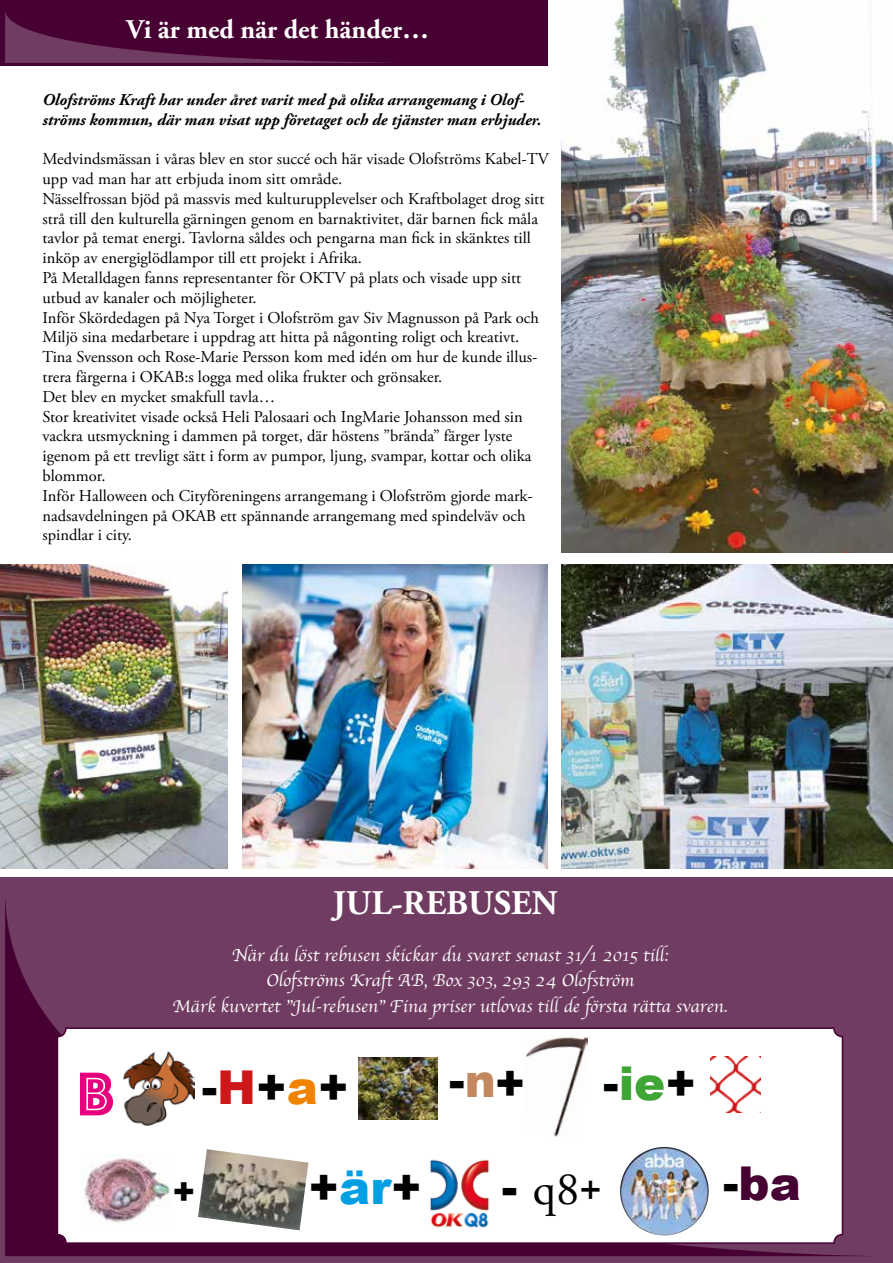
<style>
.page{position:relative;width:893px;height:1263px;background:#fff}
.page>*{position:absolute;margin:0;border:0;box-sizing:border-box;transform-origin:0 0}
.t1{font:64.05px "Phosphate Inline";color:#e6007d}
.t2{font:900 46.65px "Arial";color:#000}
.t3{font:46.65px "Adobe Garamond Pro";color:#000}
.t4{font:900 46.65px "Arial";color:#460031}
.t5{font:900 34.8px "Arial";color:#000}
.t6{font:700 34.5px "Adobe Garamond Pro";color:#fff}
.t7{font:700 27px "Adobe Garamond Pro";color:#fff}
.t8{font:18px/25.5px "Apple Chancery";color:#fff;text-align:center}
.t9{font:16.5px/19.8px "Adobe Garamond Pro";color:#000}
.t10{font:italic 700 16.5px/19.8px "Adobe Garamond Pro";color:#000}
.s1{color:#cd171a}
.s2{color:#f08300}
.s3{color:#c28961}
.s4{color:#3fa535}
.s5{color:#009fe3}
.s6{font-family:"Arial";font-weight:900}
.s7{font-family:"Arial Narrow"}
.s8{color:#000}
</style>
<div class="page">
<div style="left:0;top:877px;width:893px;height:386px;background:#713c61"></div>
<div style="left:0;top:0;width:547px;height:66px;background:#460031"></div>
<svg style="left:5px;top:11px;width:386px;height:52px"></svg>
<img style="left:561px;top:0;width:332px;height:553px">
<img style="left:243px;top:564px;width:304px;height:305px">
<svg style="left:5px;top:899px;width:866px;height:358px"></svg>
<img style="left:561px;top:564px;width:332px;height:305px">
<img style="left:0;top:564px;width:228px;height:305px">
<div style="left:57px;top:1028px;width:785px;height:215px;background:#fff;border-radius:9px"></div>
<div style="left:57px;top:1027px;width:786px;height:217px;border:2px solid #460031;border-radius:9px"></div>
<img style="left:526px;top:1036px;width:62px;height:101px">
<img style="left:123px;top:1051px;width:72px;height:75px">
<img style="left:359px;top:1057px;width:79px;height:62px">
<img style="left:430px;top:1159px;width:60px;height:69px">
<img style="left:623px;top:1147px;width:39px;height:28px">
<img style="left:82px;top:1155px;width:88px;height:68px">
<img style="left:198px;top:1149px;width:110px;height:81px">
<img style="left:710px;top:1057px;width:50px;height:55px">
<h3 class="t7" style="left:126px;top:13px;width:304px">Vi är med när det händer…</h3>
<p class="t10" style="left:43px;top:90px;width:500px">Olofströms Kraft har under året varit med på olika arrangemang i Olof&shy;ströms kommun, där man visat upp företaget och de tjänster man erbjuder.</p>
<p class="t9" style="left:43px;top:150px;width:508px">Medvindsmässan i våras blev en stor succé och här visade Olofströms Kabel-TV upp vad man har att erbjuda inom sitt område.<br>Nässelfrossan bjöd på massvis med kulturupplevelser och Kraftbolaget drog sitt strå till den kulturella gärningen genom en barnaktivitet, där barnen fick måla tavlor på temat energi. Tavlorna såldes och pengarna man fick in skänktes till inköp av energiglödlampor till ett projekt i Afrika.<br>På Metalldagen fanns representanter för OKTV på plats och visade upp sitt utbud av kanaler och möjligheter.<br>Inför Skördedagen på Nya Torget i Olofström gav Siv Magnusson på Park och Miljö sina medarbetare i uppdrag att hitta på någonting roligt och kreativt.<br>Tina Svensson och Rose-Marie Persson kom med idén om hur de kunde illus&shy;trera färgerna i OKAB:s logga med olika frukter och grönsaker.<br>Det blev en mycket smakfull tavla…<br>Stor kreativitet visade också Heli Palosaari och IngMarie Johansson med sin vackra utsmyckning i dammen på torget, där höstens ”brända” färger lyste igenom på ett trevligt sätt i form av pumpor, ljung, svampar, kottar och olika blommor.<br>Inför Halloween och Cityföreningens arrangemang i Olofström gjorde mark&shy;nadsavdelningen på OKAB ett spännande arrangemang med spindelväv och spindlar i city.</p>
<h3 class="t6" style="left:333px;top:883px;width:226px">JUL-REBUSEN</h3>
<p class="t8" style="left:173px;top:942px;width:556px">När du löst rebusen skickar du svaret senast 31/1 2015 till:<br>Olofströms Kraft AB, Box 303, 293 24 Olofström<br>Märk kuvertet ”Jul-rebusen” Fina priser utlovas till de första rätta svaren.</p>
<h1 class="t1" style="left:78px;top:1048px;width:37px">B</h1>
<h2 class="t2" style="left:202px;top:1053px;width:149px">-<span class="s1">H</span>+<span class="s2">a</span>+</h2>
<h2 class="t2" style="left:449px;top:1048px;width:78px">-<span class="s3">n</span>+</h2>
<h2 class="t2" style="left:603px;top:1050px;width:94px">-<span class="s4">ie</span>+</h2>
<h3 class="t5" style="left:172px;top:1166px;width:25px">+</h3>
<h2 class="t2" style="left:308px;top:1153px;width:115px">+<span class="s5">är</span>+</h2>
<h2 class="t3" style="left:502px;top:1161px;width:101px"><span class="s6">-</span> q8<span class="s7">+</span></h2>
<h2 class="t4" style="left:723px;top:1150px;width:79px"><span class="s8">-</span>ba</h2>
</div>
